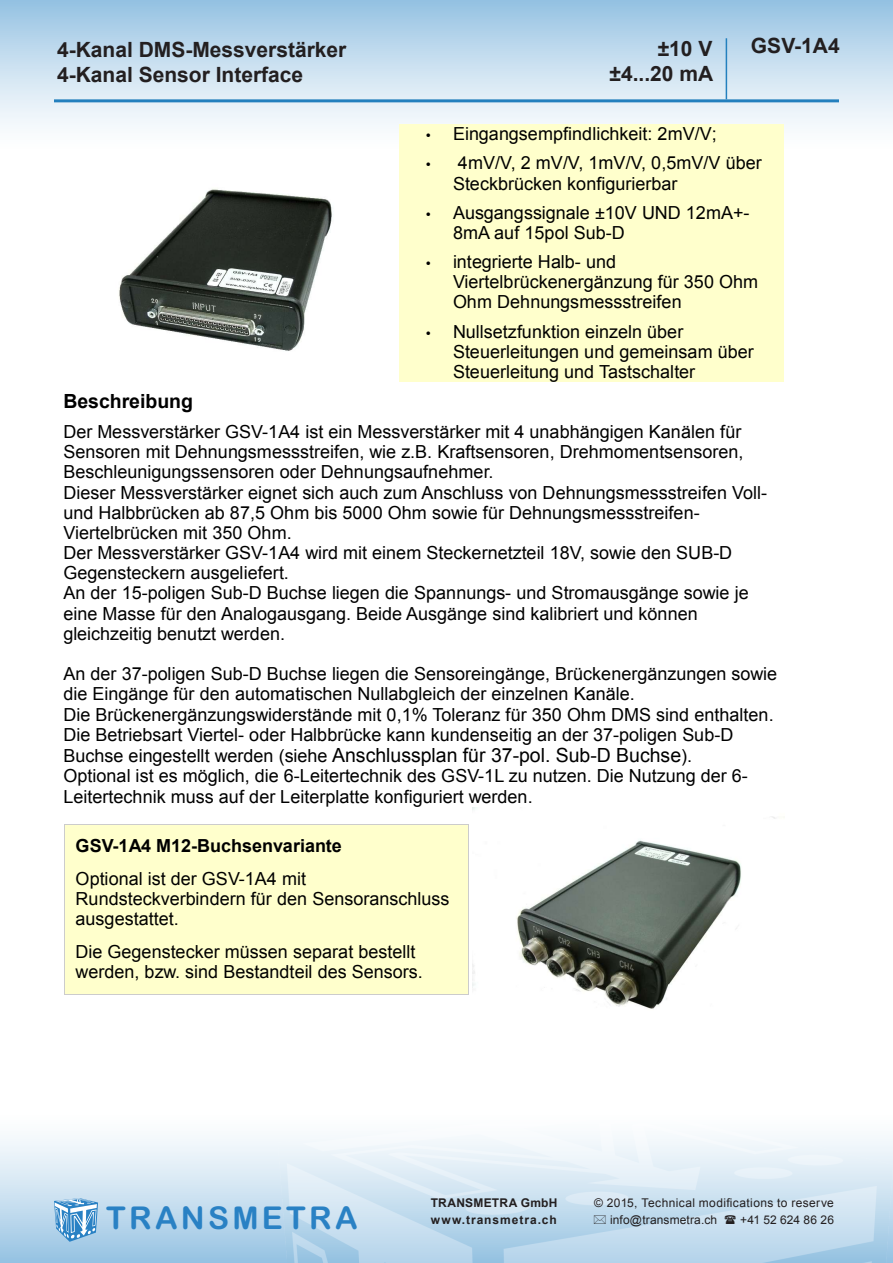
<style>
.page{position:relative;width:893px;height:1263px;background:#fff}
.page>*{position:absolute;margin:0;border:0;box-sizing:border-box;transform-origin:0 0}
.t1{font:31.5px "Arial Rounded MT Bold";letter-spacing:.105em;color:#2981c4}
.t2{font:700 21px "Arial";color:#231f20}
.t3{font:19.5px "Arial";color:#000}
.t4{font:700 19.5px "Arial";color:#000}
.t5{font:18px/20.2px "Arial";color:#000}
.t6{font:700 18px/33px "Arial";color:#000}
.t7{font:12px "Arial";letter-spacing:.025em;color:#231f20}
.t8{font:700 12px "Arial";letter-spacing:.065em;color:#231f20}
.t9{font:700 12px "Arial";letter-spacing:.02em;color:#231f20}
.t10{font:12px "Arial";letter-spacing:.005em;color:#231f20}
.s1{font-size:18px}
.s2{font-weight:400}
</style>
<div class="page">
<div style="left:0;top:1093px;width:893px;height:170px;background:linear-gradient(to bottom,#fff,#9dc6e4)"></div>
<img style="left:278px;top:1103px;width:615px;height:160px">
<div style="left:0;top:0;width:893px;height:170px;background:linear-gradient(to bottom,#9bc5e4,#fff)"></div>
<svg style="left:54px;top:1198px;width:44px;height:44px;background:#85b7dd"></svg>
<hr style="left:54px;top:99px;width:785px;height:3px;background:#2380be">
<hr style="left:726px;top:38px;width:1px;height:61px;background:#2380be">
<div style="left:399px;top:124px;width:385px;height:258px;background:#ffc"></div>
<img style="left:473px;top:807px;width:303px;height:202px">
<div style="left:65px;top:824px;width:403px;height:170px;background:#ffc"></div>
<hr style="left:65px;top:824px;width:1px;height:170px;background:#ccc">
<hr style="left:468px;top:824px;width:1px;height:170px;background:#ccc">
<hr style="left:65px;top:824px;width:403px;height:1px;background:#ccc">
<hr style="left:65px;top:994px;width:403px;height:1px;background:#ccc">
<img style="left:71px;top:160px;width:320px;height:191px">
<svg style="left:594px;top:1215px;width:12px;height:9px"></svg>
<svg style="left:725px;top:1215px;width:11px;height:9px"></svg>
<p class="t2" style="left:57px;top:35px;width:291px">4-Kanal DMS-Messverstärker</p>
<p class="t2" style="left:57px;top:60px;width:248px">4-Kanal Sensor Interface</p>
<p class="t2" style="left:658px;top:35px;width:56px">±10 V</p>
<p class="t2" style="left:751px;top:32px;width:90px">GSV-1A4</p>
<p class="t2" style="left:609px;top:60px;width:105px">±4...20 mA</p>
<p class="t5" style="left:426px;top:125px;width:292px">• Eingangsempfindlichkeit: 2mV/V;</p>
<p class="t5" style="left:453px;top:155px;width:310px;text-indent:-27px">• 4mV/V, 2 mV/V, 1mV/V, 0,5mV/V über<br>Steckbrücken konfigurierbar</p>
<p class="t5" style="left:453px;top:204px;width:298px;text-indent:-27px">• Ausgangssignale ±10V UND 12mA+-<br>8mA auf 15pol Sub-D</p>
<p class="t5" style="left:453px;top:253px;width:307px;text-indent:-27px">• integrierte Halb- und<br>Viertelbrückenergänzung für 350 Ohm<br>Ohm Dehnungsmessstreifen</p>
<p class="t5" style="left:453px;top:323px;width:302px;text-indent:-27px">• Nullsetzfunktion einzeln über<br>Steuerleitungen und gemeinsam über<br>Steuerleitung und Tastschalter</p>
<p class="t4" style="left:63px;top:391px;width:131px">Beschreibung</p>
<p class="t5" style="left:63px;top:423px;width:705px">Der Messverstärker GSV-1A4 ist ein Messverstärker mit 4 unabhängigen Kanälen für Sensoren mit Dehnungsmessstreifen, wie z.B. Kraftsensoren, Drehmomentsensoren, Beschleunigungssensoren oder Dehnungsaufnehmer.<br>Dieser Messverstärker eignet sich auch zum Anschluss von Dehnungsmessstreifen Voll&shy;und Halbbrücken ab 87,5 Ohm bis 5000 Ohm sowie für Dehnungsmessstreifen-Viertelbrücken mit 350 Ohm.<br>Der Messverstärker GSV-1A4 wird mit einem Steckernetzteil 18V, sowie den SUB-D Gegensteckern ausgeliefert.<br>An der 15-poligen Sub-D Buchse liegen die Spannungs- und Stromausgänge sowie je eine Masse für den Analogausgang. Beide Ausgänge sind kalibriert und können gleichzeitig benutzt werden.</p>
<p class="t5" style="left:63px;top:665px;width:715px">An der 37-poligen Sub-D Buchse liegen die Sensoreingänge, Brückenergänzungen sowie die Eingänge für den automatischen Nullabgleich der einzelnen Kanäle.<br>Die Brückenergänzungswiderstände mit 0,1% Toleranz für 350 Ohm DMS sind enthalten.<br>Die Betriebsart Viertel- oder Halbbrücke kann kundenseitig an der 37-poligen Sub-D</p>
<p class="t3" style="left:63px;top:748px;width:630px"><span class="s1">Buchse eingestellt werden (siehe</span> Anschlussplan für 37-pol. Sub-D Buchse<span class="s1">).</span></p>
<p class="t5" style="left:63px;top:768px;width:686px">Optional ist es möglich, die 6-Leitertechnik des GSV-1L zu nutzen. Die Nutzung der 6-<br>Leitertechnik muss auf der Leiterplatte konfiguriert werden.</p>
<p class="t6" style="left:76px;top:829px;width:268px">GSV-1A4 M12-Buchsenvariante<br><span class="s2">Optional ist der GSV-1A4 mit</span></p>
<p class="t5" style="left:76px;top:890px;width:375px">Rundsteckverbindern für den Sensoranschluss ausgestattet.</p>
<p class="t5" style="left:76px;top:943px;width:349px">Die Gegenstecker müssen separat bestellt werden, bzw. sind Bestandteil des Sensors.</p>
<p class="t1" style="left:106px;top:1199px;width:253px">TRANSMETRA</p>
<p class="t9" style="left:431px;top:1195px;width:128px">TRANSMETRA GmbH</p>
<p class="t7" style="left:594px;top:1195px;width:241px">© 2015, Technical modifications to reserve</p>
<p class="t8" style="left:431px;top:1212px;width:127px">www.transmetra.ch</p>
<p class="t7" style="left:610px;top:1212px;width:109px">info@transmetra.ch</p>
<p class="t10" style="left:740px;top:1212px;width:95px">+41 52 624 86 26</p>
</div>
